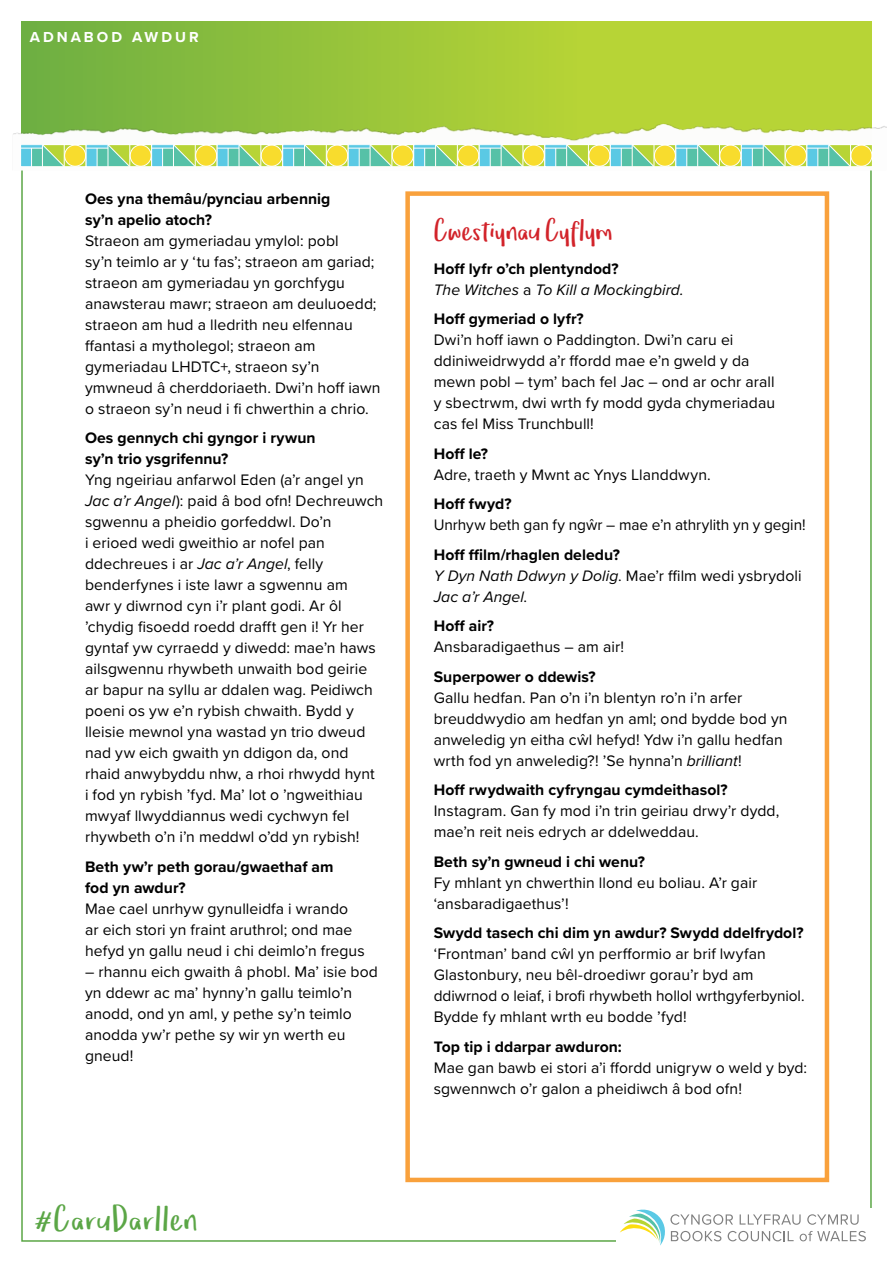
<style>
.page{position:relative;width:893px;height:1263px;background:#fff}
.page>*{position:absolute;margin:0;border:0;box-sizing:border-box;transform-origin:0 0}
.t1{font:34.65px "Om Telolet Om";letter-spacing:.03em;color:#5ba646}
.Default{font:30px "Om Telolet Om";color:#d2232a}
.t2{font:15.75px/21px "Proxima Nova";letter-spacing:.005em;color:#000}
.t3{font:700 15.75px/21px "Proxima Nova";letter-spacing:.005em;color:#000}
.t4{font:italic 15.75px/21px "Proxima Nova";color:#000}
.Default-2{font:700 15px "Proxima Nova";letter-spacing:.2em;color:#fff}
.s1{font-style:italic}
.s2{font-style:normal}
</style>
<div class="page">
<div style="left:21px;top:21px;width:851px;height:123px;background:#b7d436"></div>
<div style="left:21px;top:21px;width:556px;height:122px;background:linear-gradient(to right,#6daf42,#b6d336)"></div>
<img style="left:13px;top:124px;width:874px;height:47px">
<svg style="left:65px;top:146px;width:19px;height:19px"></svg>
<div style="left:65px;top:145px;width:21px;height:21px;background:#f8dc2d;border-radius:50%"></div>
<div style="left:64px;top:145px;width:22px;height:22px;border:1px solid #fff;border-radius:50%"></div>
<svg style="left:22px;top:146px;width:43px;height:19px"></svg>
<div style="left:20px;top:144px;width:66px;height:23px;border:1px solid #fff"></div>
<svg style="left:131px;top:146px;width:19px;height:19px"></svg>
<div style="left:130px;top:145px;width:21px;height:21px;background:#f8dc2d;border-radius:50%"></div>
<div style="left:130px;top:145px;width:22px;height:22px;border:1px solid #fff;border-radius:50%"></div>
<svg style="left:88px;top:146px;width:43px;height:19px"></svg>
<div style="left:86px;top:144px;width:66px;height:23px;border:1px solid #fff"></div>
<svg style="left:196px;top:146px;width:19px;height:19px"></svg>
<div style="left:196px;top:145px;width:21px;height:21px;background:#f8dc2d;border-radius:50%"></div>
<div style="left:195px;top:145px;width:22px;height:22px;border:1px solid #fff;border-radius:50%"></div>
<svg style="left:153px;top:146px;width:43px;height:19px"></svg>
<div style="left:151px;top:144px;width:66px;height:23px;border:1px solid #fff"></div>
<svg style="left:262px;top:146px;width:19px;height:19px"></svg>
<div style="left:261px;top:145px;width:21px;height:21px;background:#f8dc2d;border-radius:50%"></div>
<div style="left:261px;top:145px;width:22px;height:22px;border:1px solid #fff;border-radius:50%"></div>
<svg style="left:219px;top:146px;width:43px;height:19px"></svg>
<div style="left:217px;top:144px;width:66px;height:23px;border:1px solid #fff"></div>
<svg style="left:327px;top:146px;width:20px;height:19px"></svg>
<div style="left:327px;top:145px;width:21px;height:21px;background:#f8dc2d;border-radius:50%"></div>
<div style="left:326px;top:145px;width:22px;height:22px;border:1px solid #fff;border-radius:50%"></div>
<svg style="left:284px;top:146px;width:43px;height:19px"></svg>
<div style="left:282px;top:144px;width:67px;height:23px;border:1px solid #fff"></div>
<svg style="left:393px;top:146px;width:19px;height:19px"></svg>
<div style="left:392px;top:145px;width:21px;height:21px;background:#f8dc2d;border-radius:50%"></div>
<div style="left:392px;top:145px;width:22px;height:22px;border:1px solid #fff;border-radius:50%"></div>
<svg style="left:350px;top:146px;width:43px;height:19px"></svg>
<div style="left:348px;top:144px;width:66px;height:23px;border:1px solid #fff"></div>
<svg style="left:458px;top:146px;width:20px;height:19px"></svg>
<div style="left:458px;top:145px;width:21px;height:21px;background:#f8dc2d;border-radius:50%"></div>
<div style="left:457px;top:145px;width:22px;height:22px;border:1px solid #fff;border-radius:50%"></div>
<svg style="left:415px;top:146px;width:43px;height:19px"></svg>
<div style="left:413px;top:144px;width:67px;height:23px;border:1px solid #fff"></div>
<svg style="left:524px;top:146px;width:19px;height:19px"></svg>
<div style="left:523px;top:145px;width:21px;height:21px;background:#f8dc2d;border-radius:50%"></div>
<div style="left:523px;top:145px;width:22px;height:22px;border:1px solid #fff;border-radius:50%"></div>
<svg style="left:481px;top:146px;width:43px;height:19px"></svg>
<div style="left:479px;top:144px;width:66px;height:23px;border:1px solid #fff"></div>
<svg style="left:589px;top:146px;width:20px;height:19px"></svg>
<div style="left:589px;top:145px;width:21px;height:21px;background:#f8dc2d;border-radius:50%"></div>
<div style="left:588px;top:145px;width:22px;height:22px;border:1px solid #fff;border-radius:50%"></div>
<svg style="left:546px;top:146px;width:43px;height:19px"></svg>
<div style="left:544px;top:144px;width:67px;height:23px;border:1px solid #fff"></div>
<svg style="left:655px;top:146px;width:19px;height:19px"></svg>
<div style="left:654px;top:145px;width:21px;height:21px;background:#f8dc2d;border-radius:50%"></div>
<div style="left:654px;top:145px;width:22px;height:22px;border:1px solid #fff;border-radius:50%"></div>
<svg style="left:612px;top:146px;width:43px;height:19px"></svg>
<div style="left:610px;top:144px;width:66px;height:23px;border:1px solid #fff"></div>
<svg style="left:720px;top:146px;width:20px;height:19px"></svg>
<div style="left:720px;top:145px;width:21px;height:21px;background:#f8dc2d;border-radius:50%"></div>
<div style="left:719px;top:145px;width:22px;height:22px;border:1px solid #fff;border-radius:50%"></div>
<svg style="left:677px;top:146px;width:43px;height:19px"></svg>
<div style="left:675px;top:144px;width:67px;height:23px;border:1px solid #fff"></div>
<svg style="left:786px;top:146px;width:19px;height:19px"></svg>
<div style="left:785px;top:145px;width:21px;height:21px;background:#f8dc2d;border-radius:50%"></div>
<div style="left:785px;top:145px;width:22px;height:22px;border:1px solid #fff;border-radius:50%"></div>
<svg style="left:743px;top:146px;width:43px;height:19px"></svg>
<div style="left:741px;top:144px;width:66px;height:23px;border:1px solid #fff"></div>
<svg style="left:851px;top:146px;width:20px;height:19px"></svg>
<div style="left:851px;top:145px;width:21px;height:21px;background:#f8dc2d;border-radius:50%"></div>
<div style="left:850px;top:145px;width:22px;height:22px;border:1px solid #fff;border-radius:50%"></div>
<svg style="left:808px;top:146px;width:43px;height:19px"></svg>
<div style="left:806px;top:144px;width:67px;height:23px;border:1px solid #fff"></div>
<svg style="left:620px;top:1209px;width:246px;height:36px"></svg>
<div style="left:405px;top:191px;width:424px;height:991px;background:#fff;border:4px solid #f9a13c"></div>
<p class="Default-2" style="left:30px;top:25px;width:170px">ADNABOD AWDUR</p>
<p class="t3" style="left:85px;top:188px;width:247px">Oes yna themâu/pynciau arbennig sy’n apelio atoch?</p>
<p class="t2" style="left:85px;top:229px;width:297px">Straeon am gymeriadau ymylol: pobl<br>sy’n teimlo ar y ‘tu fas’; straeon am gariad; straeon am gymeriadau yn gorchfygu anawsterau mawr; straeon am deuluoedd; straeon am hud a lledrith neu elfennau ffantasi a mytholegol; straeon am gymeriadau LHDTC+, straeon sy’n ymwneud â cherddoriaeth. Dwi’n hoff iawn o straeon sy’n neud i fi chwerthin a chrio.</p>
<p class="t3" style="left:85px;top:427px;width:232px">Oes gennych chi gyngor i rywun sy’n trio ysgrifennu?</p>
<p class="t2" style="left:85px;top:469px;width:300px">Yng ngeiriau anfarwol Eden (a’r angel yn <span class="s1">Jac a’r Angel</span>): paid â bod ofn! Dechreuwch sgwennu a pheidio gorfeddwl. Do’n<br>i erioed wedi gweithio ar nofel pan ddechreues i ar <span class="s1">Jac a’r Angel</span>, felly benderfynes i iste lawr a sgwennu am<br>awr y diwrnod cyn i’r plant godi. Ar ôl ’chydig fisoedd roedd drafft gen i! Yr her gyntaf yw cyrraedd y diwedd: mae’n haws ailsgwennu rhywbeth unwaith bod geirie ar bapur na syllu ar ddalen wag. Peidiwch poeni os yw e’n rybish chwaith. Bydd y lleisie mewnol yna wastad yn trio dweud nad yw eich gwaith yn ddigon da, ond rhaid anwybyddu nhw, a rhoi rhwydd hynt<br>i fod yn rybish ’fyd. Ma’ lot o ’ngweithiau mwyaf llwyddiannus wedi cychwyn fel rhywbeth o’n i’n meddwl o’dd yn rybish!</p>
<p class="t3" style="left:85px;top:856px;width:250px">Beth yw’r peth gorau/gwaethaf am fod yn awdur?</p>
<p class="t2" style="left:85px;top:897px;width:281px">Mae cael unrhyw gynulleidfa i wrando ar eich stori yn fraint aruthrol; ond mae hefyd yn gallu neud i chi deimlo’n fregus</p>
<p class="t2" style="left:85px;top:960px;width:294px">– rhannu eich gwaith â phobl. Ma’ isie bod yn ddewr ac ma’ hynny’n gallu teimlo’n anodd, ond yn aml, y pethe sy’n teimlo anodda yw’r pethe sy wir yn werth eu gneud!</p>
<h1 class="t1" style="left:34px;top:1199px;width:165px">#CaruDarllen</h1>
<p class="Default" style="left:434px;top:213px;width:180px">Cwestiynau Cyflym</p>
<p class="t3" style="left:434px;top:258px;width:186px">Hoff lyfr o’ch plentyndod?</p>
<p class="t4" style="left:434px;top:278px;width:251px">The Witches <span class="s2">a</span> To Kill a Mockingbird.</p>
<p class="t3" style="left:434px;top:308px;width:151px">Hoff gymeriad o lyfr?</p>
<p class="t2" style="left:434px;top:329px;width:343px">Dwi’n hoff iawn o Paddington. Dwi’n caru ei ddiniweidrwydd a’r ffordd mae e’n gweld y da mewn pobl – tym’ bach fel Jac – ond ar ochr arall y sbectrwm, dwi wrth fy modd gyda chymeriadau cas fel Miss Trunchbull!</p>
<p class="t3" style="left:434px;top:443px;width:56px">Hoff le?</p>
<p class="t2" style="left:434px;top:463px;width:279px">Adre, traeth y Mwnt ac Ynys Llanddwyn.</p>
<p class="t3" style="left:434px;top:493px;width:79px">Hoff fwyd?</p>
<p class="t2" style="left:434px;top:514px;width:373px">Unrhyw beth gan fy ngŵr – mae e’n athrylith yn y gegin!</p>
<p class="t3" style="left:434px;top:544px;width:188px">Hoff ffilm/rhaglen deledu?</p>
<p class="t4" style="left:434px;top:564px;width:369px">Y Dyn Nath Ddwyn y Dolig<span class="s2">. Mae’r ffilm wedi ysbrydoli<br></span>Jac a’r Angel<span class="s2">.</span></p>
<p class="t3" style="left:434px;top:615px;width:62px">Hoff air?</p>
<p class="t2" style="left:434px;top:636px;width:192px">Ansbaradigaethus – am air!</p>
<p class="t3" style="left:434px;top:666px;width:163px">Superpower o ddewis?</p>
<p class="t2" style="left:434px;top:686px;width:355px">Gallu hedfan. Pan o’n i’n blentyn ro’n i’n arfer breuddwydio am hedfan yn aml; ond bydde bod yn anweledig yn eitha cŵl hefyd! Ydw i’n gallu hedfan wrth fod yn anweledig?! ’Se hynna’n <span class="s1">brilliant</span>!</p>
<p class="t3" style="left:434px;top:779px;width:295px">Hoff rwydwaith cyfryngau cymdeithasol?</p>
<p class="t2" style="left:434px;top:800px;width:347px">Instagram. Gan fy mod i’n trin geiriau drwy’r dydd, mae’n reit neis edrych ar ddelweddau.</p>
<p class="t3" style="left:434px;top:851px;width:213px">Beth sy’n gwneud i chi wenu?</p>
<p class="t2" style="left:434px;top:871px;width:325px">Fy mhlant yn chwerthin llond eu boliau. A’r gair ‘ansbaradigaethus’!</p>
<p class="t3" style="left:434px;top:922px;width:371px">Swydd tasech chi dim yn awdur? Swydd ddelfrydol?</p>
<p class="t2" style="left:434px;top:943px;width:372px">‘Frontman’ band cŵl yn perfformio ar brif lwyfan Glastonbury, neu bêl-droediwr gorau’r byd am ddiwrnod o leiaf, i brofi rhywbeth hollol wrthgyferbyniol.<br>Bydde fy mhlant wrth eu bodde ’fyd!</p>
<p class="t3" style="left:434px;top:1036px;width:190px">Top tip i ddarpar awduron:</p>
<p class="t2" style="left:434px;top:1056px;width:375px">Mae gan bawb ei stori a’i ffordd unigryw o weld y byd: sgwennwch o’r galon a pheidiwch â bod ofn!</p>
</div>
